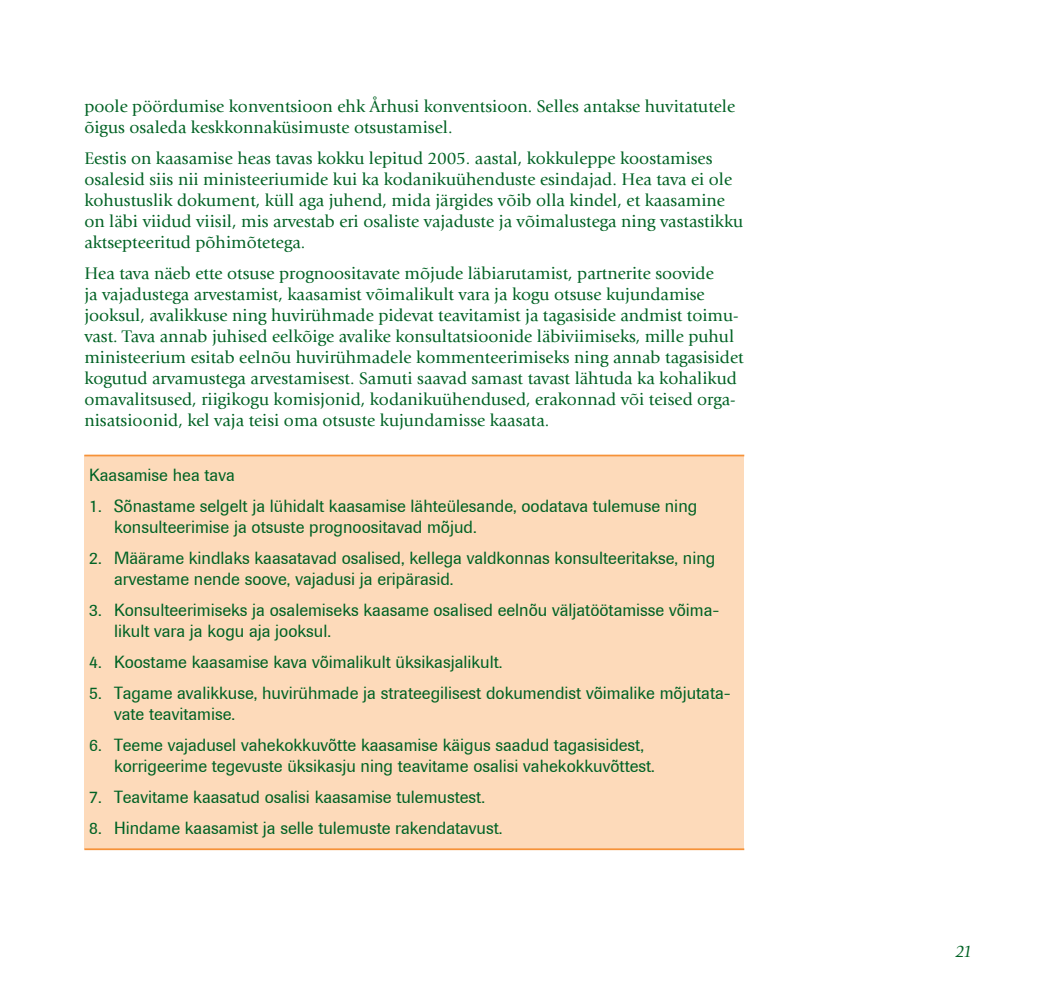
<style>
.page{position:relative;width:1042px;height:993px;background:#fff}
.page>*{position:absolute;margin:0;border:0;box-sizing:border-box;transform-origin:0 0}
.t1{font:17.5px/21px "Giovanni";color:#006224}
.t2{font:17.5px/21px "Imago";color:#006224}
.t3{font:italic 17.5px "Giovanni";color:#006224}
</style>
<div class="page">
<div style="left:84px;top:455px;width:659px;height:393px;background:#fddaba"></div>
<hr style="left:84px;top:454px;width:660px;height:2px;background:#f69238">
<hr style="left:84px;top:848px;width:660px;height:1px;background:#f69238">
<p class="t1" style="left:84px;top:96px;width:652px">poole pöördumise konventsioon ehk Århusi konventsioon. Selles antakse huvitatutele õigus osaleda keskkonnaküsimuste otsustamisel.</p>
<p class="t1" style="left:84px;top:148px;width:660px">Eestis on kaasamise heas tavas kokku lepitud 2005. aastal, kokkuleppe koostamises osalesid siis nii ministeeriumide kui ka kodanikuühenduste esindajad. Hea tava ei ole kohustuslik dokument, küll aga juhend, mida järgides võib olla kindel, et kaasamine on läbi viidud viisil, mis arvestab eri osaliste vajaduste ja võimalustega ning vastastikku aktsepteeritud põhimõtetega.</p>
<p class="t1" style="left:84px;top:263px;width:661px">Hea tava näeb ette otsuse prognoositavate mõjude läbiarutamist, partnerite soovide<br>ja vajadustega arvestamist, kaasamist võimalikult vara ja kogu otsuse kujundamise jooksul, avalikkuse ning huvirühmade pidevat teavitamist ja tagasiside andmist toimu&shy;vast. Tava annab juhised eelkõige avalike konsultatsioonide läbiviimiseks, mille puhul ministeerium esitab eelnõu huvirühmadele kommenteerimiseks ning annab tagasisidet kogutud arvamustega arvestamisest. Samuti saavad samast tavast lähtuda ka kohalikud omavalitsused, riigikogu komisjonid, kodanikuühendused, erakonnad või teised orga&shy;nisatsioonid, kel vaja teisi oma otsuste kujundamisse kaasata.</p>
<p class="t2" style="left:89px;top:464px;width:147px">Kaasamise hea tava</p>
<p class="t2" style="left:114px;top:495px;width:585px;text-indent:-25px">1. Sõnastame selgelt ja lühidalt kaasamise lähteülesande, oodatava tulemuse ning konsulteerimise ja otsuste prognoositavad mõjud.</p>
<p class="t2" style="left:114px;top:547px;width:603px;text-indent:-25px">2. Määrame kindlaks kaasatavad osalised, kellega valdkonnas konsulteeritakse, ning arvestame nende soove, vajadusi ja eripärasid.</p>
<p class="t2" style="left:114px;top:599px;width:607px;text-indent:-25px">3. Konsulteerimiseks ja osalemiseks kaasame osalised eelnõu väljatöötamisse võima&shy;likult vara ja kogu aja jooksul.</p>
<p class="t2" style="left:89px;top:651px;width:415px">4. Koostame kaasamise kava võimalikult üksikasjalikult.</p>
<p class="t2" style="left:114px;top:682px;width:618px;text-indent:-25px">5. Tagame avalikkuse, huvirühmade ja strateegilisest dokumendist võimalike mõjutata&shy;vate teavitamise.</p>
<p class="t2" style="left:114px;top:734px;width:542px;text-indent:-25px">6. Teeme vajadusel vahekokkuvõtte kaasamise käigus saadud tagasisidest, korrigeerime tegevuste üksikasju ning teavitame osalisi vahekokkuvõttest.</p>
<p class="t2" style="left:89px;top:786px;width:397px">7. Teavitame kaasatud osalisi kaasamise tulemustest.</p>
<p class="t2" style="left:89px;top:817px;width:415px">8. Hindame kaasamist ja selle tulemuste rakendatavust.</p>
<p class="t3" style="left:955px;top:941px;width:18px">21</p>
</div>
